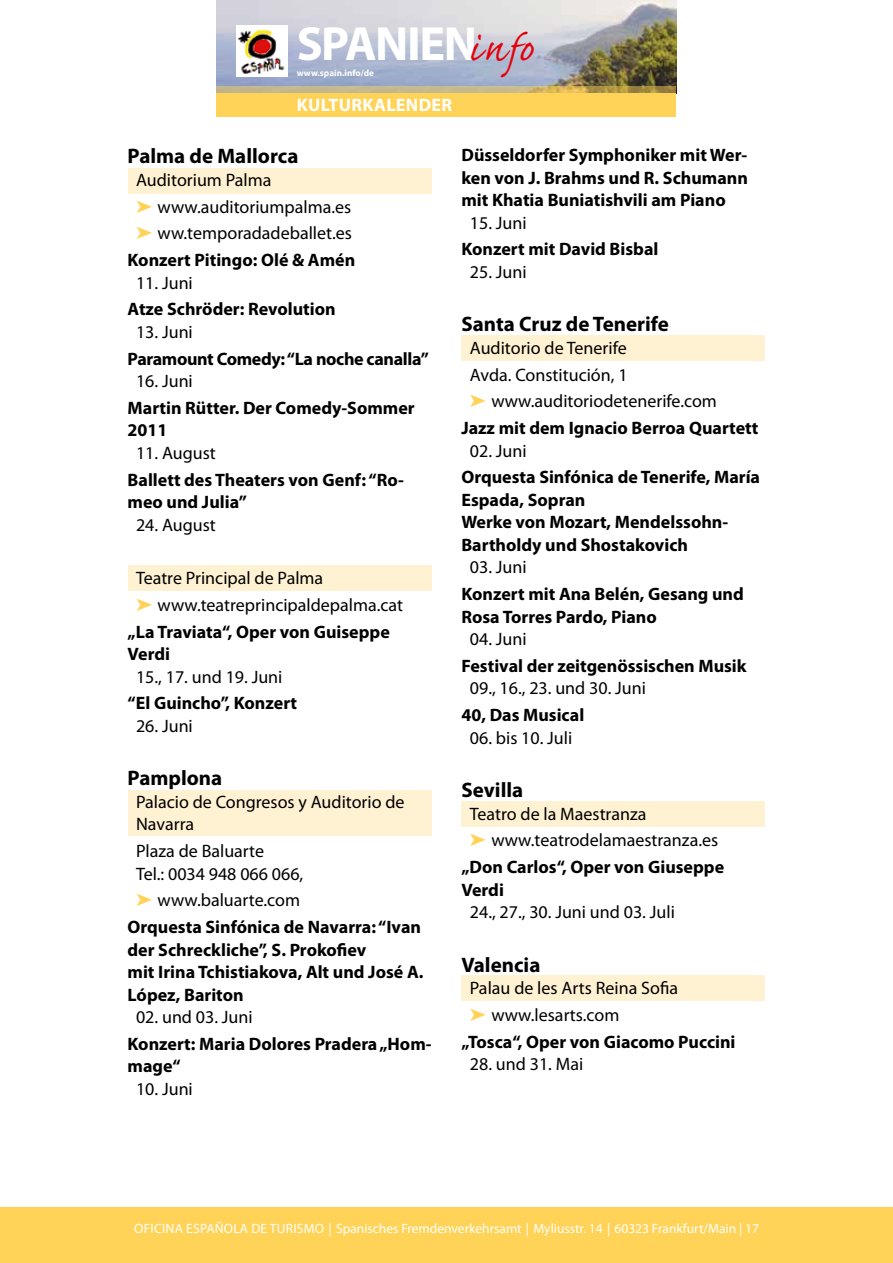
<style>
.page{position:relative;width:893px;height:1263px;background:#fff}
.page>*{position:absolute;margin:0;border:0;box-sizing:border-box;transform-origin:0 0}
.t1{font:700 48.3px "Myriad Pro";letter-spacing:-.03em;color:#fff}
.t2{font:48.3px "Caflisch Script Pro";color:#e3000b}
.t3{font:700 21px "Myriad Pro";color:#000}
.t4{font:700 18px/22.5px "Myriad Pro";color:#000}
.t5{font:18px/22.5px "Myriad Pro";color:#000}
.t6{font:700 18px "Myriad Pro";letter-spacing:-.02em;color:#000}
.t7{font:700 18px "Myriad Pro";color:#fff}
.t8{font:13.5px "Myriad Pro";color:#fff}
.t9{font:700 9.15px "Myriad Pro";color:#fff}
.s1{color:#ffd358}
.s2{font-weight:400}
</style>
<div class="page">
<div style="left:461px;top:801px;width:304px;height:26px;background:#fff2d3"></div>
<div style="left:461px;top:976px;width:304px;height:25px;background:#fff2d3"></div>
<div style="left:461px;top:336px;width:304px;height:25px;background:#fff2d3"></div>
<div style="left:128px;top:790px;width:303px;height:45px;background:#fff2d3"></div>
<div style="left:128px;top:168px;width:303px;height:25px;background:#fff2d3"></div>
<div style="left:128px;top:565px;width:303px;height:26px;background:#fff2d3"></div>
<img style="left:217px;top:0;width:459px;height:86px">
<div style="left:0;top:1208px;width:893px;height:55px;background:#ffd358"></div>
<div style="left:236px;top:26px;width:51px;height:51px;background:#fff"></div>
<img style="left:238px;top:29px;width:47px;height:45px">
<svg style="left:217px;top:86px;width:459px;height:7px;background:#c1af79"></svg>
<div style="left:217px;top:93px;width:459px;height:23px;background:#ffd358"></div>
<h1 class="t1" style="left:297px;top:12px;width:182px">SPANIEN</h1>
<p class="t9" style="left:297px;top:67px;width:79px">www.spain.info/de</p>
<h1 class="t2" style="left:468px;top:23px;width:66px">info</h1>
<p class="t7" style="left:297px;top:93px;width:67px">Kulturkalender</p>
<p class="t3" style="left:128px;top:143px;width:172px">Palma de Mallorca</p>
<p class="t5" style="left:136px;top:168px;width:137px">Auditorium Palma</p>
<p class="t5" style="left:136px;top:195px;width:217px"><span class="s1">➤</span> www.auditoriumpalma.es</p>
<p class="t5" style="left:136px;top:222px;width:217px"><span class="s1">➤</span> ww.temporadadeballet.es</p>
<p class="t4" style="left:128px;top:248px;width:229px">Konzert Pitingo: Olé &amp; Amén</p>
<p class="t5" style="left:136px;top:271px;width:58px">11. Juni</p>
<p class="t4" style="left:128px;top:297px;width:210px">Atze Schröder: Revolution</p>
<p class="t5" style="left:136px;top:320px;width:58px">13. Juni</p>
<p class="t6" style="left:128px;top:347px;width:303px">Paramount Comedy: “La noche canalla”</p>
<p class="t5" style="left:136px;top:369px;width:58px">16. Juni</p>
<p class="t4" style="left:128px;top:396px;width:289px">Martin Rütter. Der Comedy-Sommer<br>2011</p>
<p class="t5" style="left:136px;top:441px;width:81px">11. August</p>
<p class="t4" style="left:128px;top:468px;width:278px">Ballett des Theaters von Genf: “Ro&shy;meo und Julia”</p>
<p class="t5" style="left:136px;top:513px;width:81px">24. August</p>
<p class="t5" style="left:136px;top:566px;width:189px">Teatre Principal de Palma</p>
<p class="t5" style="left:136px;top:593px;width:269px"><span class="s1">➤</span> www.teatreprincipaldepalma.cat</p>
<p class="t4" style="left:128px;top:620px;width:264px">„La Traviata“, Oper von Guiseppe</p>
<p class="t4" style="left:128px;top:642px;width:44px">Verdi</p>
<p class="t5" style="left:136px;top:665px;width:148px">15., 17. und 19. Juni</p>
<p class="t4" style="left:128px;top:691px;width:171px">“El Guincho”, Konzert</p>
<p class="t5" style="left:136px;top:714px;width:58px">26. Juni</p>
<p class="t3" style="left:128px;top:765px;width:96px">Pamplona</p>
<p class="t5" style="left:136px;top:790px;width:270px">Palacio de Congresos y Auditorio de<br>Navarra</p>
<p class="t5" style="left:136px;top:840px;width:169px">Plaza de Baluarte<br>Tel.: 0034 948 066 066,</p>
<p class="t4" style="left:128px;top:886px;width:295px;line-height:26.7px;text-indent:8px"><span class="s1">➤</span> <span class="s2">www.baluarte.com<br></span>Orquesta Sinfónica de Navarra: “Ivan</p>
<p class="t4" style="left:128px;top:938px;width:297px">der Schreckliche”, S. Prokofiev<br>mit Irina Tchistiakova, Alt und José A.<br>López, Bariton</p>
<p class="t5" style="left:136px;top:1005px;width:118px">02. und 03. Juni</p>
<p class="t4" style="left:128px;top:1032px;width:306px">Konzert: Maria Dolores Pradera „Hom&shy;mage“</p>
<p class="t5" style="left:136px;top:1077px;width:58px">10. Juni</p>
<p class="t4" style="left:461px;top:143px;width:288px;text-align:justify">Düsseldorfer Symphoniker mit Wer&shy;ken von J. Brahms und R. Schumann mit Khatia Buniatishvili am Piano</p>
<p class="t5" style="left:470px;top:211px;width:58px">15. Juni</p>
<p class="t4" style="left:461px;top:237px;width:199px">Konzert mit David Bisbal</p>
<p class="t5" style="left:470px;top:260px;width:58px">25. Juni</p>
<p class="t3" style="left:461px;top:311px;width:209px">Santa Cruz de Tenerife</p>
<p class="t5" style="left:470px;top:336px;width:158px">Auditorio de Tenerife</p>
<p class="t5" style="left:470px;top:363px;width:159px">Avda. Constitución, 1</p>
<p class="t5" style="left:470px;top:390px;width:249px"><span class="s1">➤</span> www.auditoriodetenerife.com</p>
<p class="t4" style="left:461px;top:416px;width:299px">Jazz mit dem Ignacio Berroa Quartett</p>
<p class="t5" style="left:470px;top:439px;width:58px">02. Juni</p>
<p class="t4" style="left:461px;top:465px;width:300px">Orquesta Sinfónica de Tenerife, María<br>Espada, Sopran<br>Werke von Mozart, Mendelssohn-<br>Bartholdy und Shostakovich</p>
<p class="t5" style="left:470px;top:556px;width:58px">03. Juni</p>
<p class="t4" style="left:461px;top:582px;width:284px">Konzert mit Ana Belén, Gesang und<br>Rosa Torres Pardo, Piano</p>
<p class="t5" style="left:470px;top:627px;width:58px">04. Juni</p>
<p class="t4" style="left:461px;top:654px;width:287px">Festival der zeitgenössischen Musik</p>
<p class="t5" style="left:470px;top:677px;width:178px">09., 16., 23. und 30. Juni</p>
<p class="t4" style="left:461px;top:703px;width:124px">40, Das Musical</p>
<p class="t5" style="left:470px;top:726px;width:104px">06. bis 10. Juli</p>
<p class="t3" style="left:461px;top:776px;width:63px">Sevilla</p>
<p class="t5" style="left:470px;top:802px;width:178px">Teatro de la Maestranza</p>
<p class="t5" style="left:470px;top:829px;width:250px"><span class="s1">➤</span> www.teatrodelamaestranza.es</p>
<p class="t4" style="left:461px;top:855px;width:264px">„Don Carlos“, Oper von Giuseppe</p>
<p class="t4" style="left:461px;top:878px;width:44px">Verdi</p>
<p class="t5" style="left:470px;top:900px;width:207px">24., 27., 30. Juni und 03. Juli</p>
<p class="t3" style="left:461px;top:951px;width:81px">Valencia</p>
<p class="t5" style="left:470px;top:977px;width:210px">Palau de les Arts Reina Sofia</p>
<p class="t5" style="left:470px;top:1003px;width:151px"><span class="s1">➤</span> www.lesarts.com</p>
<p class="t4" style="left:461px;top:1030px;width:276px">„Tosca“, Oper von Giacomo Puccini</p>
<p class="t5" style="left:470px;top:1053px;width:115px">28. und 31. Mai</p>
<p class="t8" style="left:134px;top:1220px;width:16px">Ofici</p>
<p class="t8" style="left:166px;top:1220px;width:29px">na espa</p>
<p class="t8" style="left:215px;top:1220px;width:80px">Ñola de turismo</p>
<p class="t8" style="left:329px;top:1220px;width:432px">| Spanisches Fremdenverkehrsamt | Myliusstr. 14 | 60323 Frankfurt/Main | 17</p>
</div>
